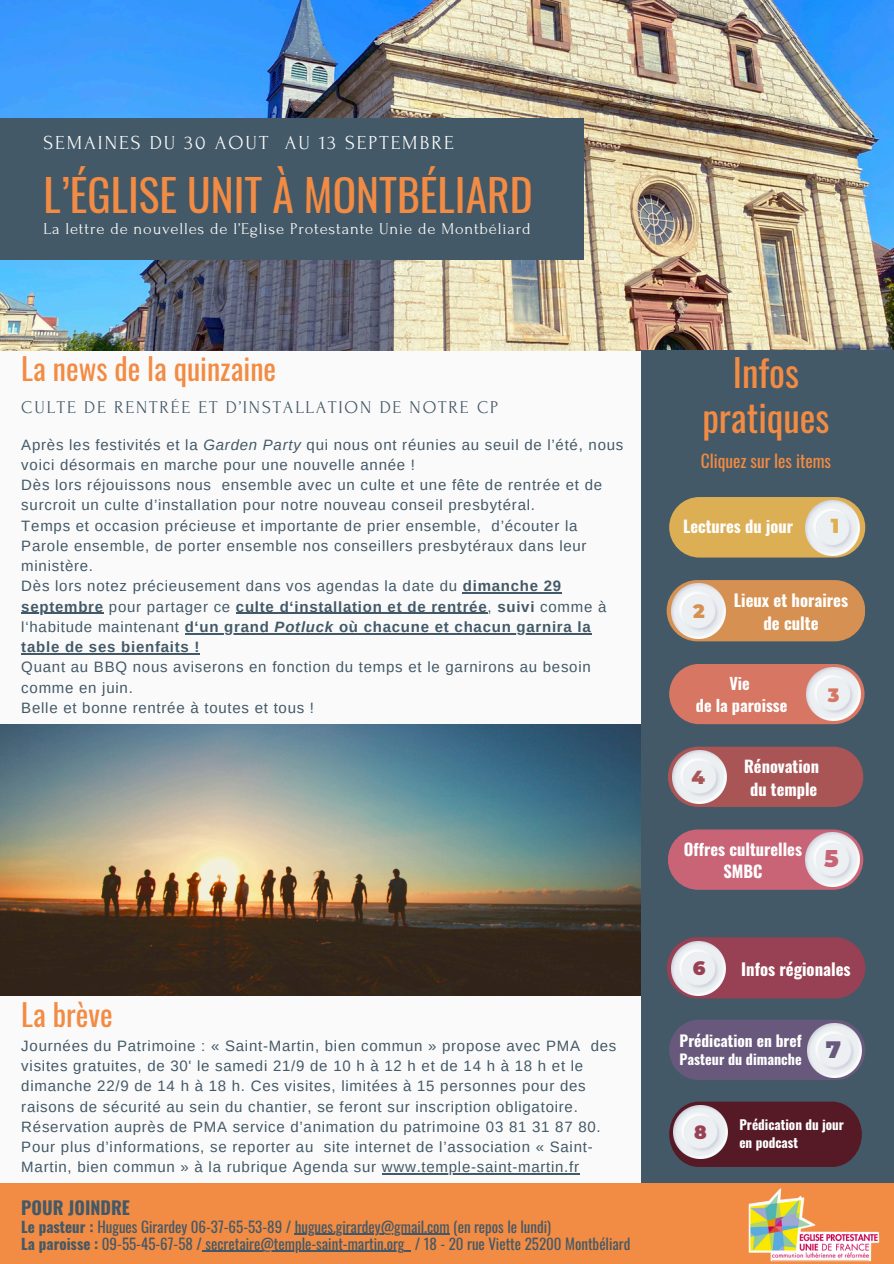
<style>
.page{position:relative;width:894px;height:1264px;background:#fff}
.page>*{position:absolute;margin:0;border:0;box-sizing:border-box;transform-origin:0 0}
.t1{font:43.5px "Oswald";color:#f28b43}
.t2{font:37.35px/44.7px "Oswald";color:#f28b43;text-align:center}
.t3{font:30px "Oswald";color:#f28b43}
.t4{font:900 23.7px "Montserrat";color:#68597c}
.t5{font:900 23.55px "Montserrat";color:#c96477}
.t6{font:900 20.25px "Montserrat";color:#ddaf54}
.t7{font:19.8px "Forum";letter-spacing:.1em;color:#fafafa}
.t8{font:900 19.2px "Montserrat";color:#d69152}
.t9{font:900 19.2px "Montserrat";color:#994154}
.t10{font:900 18.9px "Montserrat";color:#d67663}
.t11{font:900 18.9px "Montserrat";color:#a55}
.t12{font:900 18.6px "Montserrat";color:#994154}
.t13{font:18px "Forum";letter-spacing:.1em;color:#435967}
.t14{font:700 18px "Oswald";color:#435967}
.t15{font:17.4px "Oswald";color:#f28b43}
.t16{font:700 16.8px "Oswald";color:#fff}
.t17{font:700 16.65px/23px "Oswald";color:#fff;text-align:center}
.t18{font:16.5px "Forum";letter-spacing:.05em;color:#fafafa}
.t19{font:700 16.5px/22.6px "Oswald";color:#fff;text-align:center}
.t20{font:700 16.35px/22.5px "Oswald";color:#fff;text-align:center}
.t21{font:700 16.05px/22.2px "Oswald";color:#fff;text-align:center}
.t22{font:700 15.45px "Oswald";color:#fff}
.t23{font:15px/20.2px "Arimo";letter-spacing:.05em;color:#435967}
.t24{font:15px/16.8px "Oswald";color:#435967}
.t25{font:700 15px/20.2px "Arimo";letter-spacing:.05em;color:#435967}
.t26{font:700 14.1px "Oswald";color:#fff}
.t27{font:700 13.2px/17.5px "Oswald";color:#fff}
.s1{font-style:italic}
.s2{font-weight:700}
.s3{font-weight:400}
</style>
<div class="page">
<div style="left:0;top:0;width:893px;height:1263px;background:#fafafa"></div>
<img style="left:0;top:0;width:893px;height:350px">
<img style="left:0;top:724px;width:641px;height:271px">
<div style="left:641px;top:350px;width:252px;height:835px;background:#435967"></div>
<div style="left:0;top:1183px;width:893px;height:80px;background:#f28b43"></div>
<img style="left:748px;top:1188px;width:131px;height:74px">
<hr style="left:294px;top:1233px;width:155px;height:1px;background:#435967">
<hr style="left:205px;top:1250px;width:199px;height:1px;background:#435967">
<div style="left:0;top:118px;width:583px;height:141px;background:#435967"></div>
<hr style="left:462px;top:592px;width:100px;height:1px;background:#435967">
<hr style="left:21px;top:613px;width:83px;height:1px;background:#435967">
<hr style="left:236px;top:613px;width:251px;height:1px;background:#435967">
<hr style="left:185px;top:633px;width:89px;height:1px;background:#435967">
<hr style="left:274px;top:633px;width:60px;height:1px;background:#435967">
<hr style="left:334px;top:633px;width:257px;height:1px;background:#435967">
<hr style="left:21px;top:653px;width:179px;height:1px;background:#435967">
<hr style="left:382px;top:1173px;width:197px;height:1px;background:#435967">
<div style="left:666px;top:580px;width:199px;height:61px;background:#d69152;border-radius:31px"></div>
<img style="left:671px;top:584px;width:54px;height:54px">
<div style="left:669px;top:497px;width:196px;height:60px;background:#ddaf54;border-radius:30px"></div>
<img style="left:805px;top:501px;width:54px;height:54px">
<div style="left:669px;top:664px;width:195px;height:60px;background:#d67663;border-radius:30px"></div>
<img style="left:806px;top:667px;width:54px;height:53px">
<div style="left:667px;top:829px;width:196px;height:60px;background:#c96477;border-radius:30px"></div>
<img style="left:805px;top:833px;width:54px;height:53px">
<div style="left:669px;top:1019px;width:196px;height:61px;background:#68597c;border-radius:30px"></div>
<img style="left:807px;top:1023px;width:54px;height:54px">
<div style="left:667px;top:746px;width:196px;height:61px;background:#a55;border-radius:30px"></div>
<img style="left:672px;top:750px;width:54px;height:53px">
<div style="left:666px;top:937px;width:199px;height:61px;background:#994154;border-radius:31px"></div>
<img style="left:671px;top:941px;width:54px;height:54px">
<div style="left:669px;top:1101px;width:192px;height:65px;background:#551a25;border-radius:31px"></div>
<img style="left:673px;top:1105px;width:54px;height:53px">
<p class="t7" style="left:44px;top:132px;width:411px">SEMAINES DU 30 AOUT AU 13 SEPTEMBRE</p>
<h1 class="t1" style="left:44px;top:161px;width:490px">L’ÉGLISE UNIT À MONTBÉLIARD</h1>
<h3 class="t18" style="left:44px;top:220px;width:488px">La lettre de nouvelles de l’Eglise Protestante Unie de Montbéliard</h3>
<h4 class="t3" style="left:21px;top:345px;width:256px">La news de la quinzaine</h4>
<p class="t13" style="left:21px;top:397px;width:478px">CULTE DE RENTRÉE ET D’INSTALLATION DE NOTRE CP</p>
<p class="t23" style="left:21px;top:434px;width:603px">Après les festivités et la <span class="s1">Garden Party</span> qui nous ont réunies au seuil de l’été, nous voici désormais en marche pour une nouvelle année !</p>
<p class="t23" style="left:21px;top:475px;width:582px">Dès lors réjouissons nous ensemble avec un culte et une fête de rentrée et de surcroit un culte d’installation pour notre nouveau conseil presbytéral.</p>
<p class="t23" style="left:21px;top:515px;width:566px">Temps et occasion précieuse et importante de prier ensemble, d’écouter la<br>Parole ensemble, de porter ensemble nos conseillers presbytéraux dans leur ministère.</p>
<p class="t23" style="left:21px;top:576px;width:541px">Dès lors notez précieusement dans vos agendas la date du <span class="s2">dimanche 29</span></p>
<p class="t25" style="left:21px;top:596px;width:586px">septembre <span class="s3">pour partager ce</span> culte d‘installation et de rentrée<span class="s3">,</span> suivi <span class="s3">comme à l‘habitude maintenant</span> d‘un grand <span class="s1">Potluck</span> où chacune et chacun garnira la</p>
<h2 class="t23" style="left:21px;top:637px;width:571px"><span class="s2">table de ses bienfaits !<br></span>Quant au BBQ nous aviserons en fonction du temps et le garnirons au besoin comme en juin.<br>Belle et bonne rentrée à toutes et tous !</h2>
<p class="t3" style="left:21px;top:990px;width:93px">La brève</p>
<h6 class="t23" style="left:21px;top:1035px;width:596px">Journées du Patrimoine : « Saint-Martin, bien commun » propose avec PMA des visites gratuites, de 30' le samedi 21/9 de 10 h à 12 h et de 14 h à 18 h et le dimanche 22/9 de 14 h à 18 h. Ces visites, limitées à 15 personnes pour des raisons de sécurité au sein du chantier, se feront sur inscription obligatoire.</h6>
<p class="t23" style="left:21px;top:1116px;width:580px">Réservation auprès de PMA service d’animation du patrimoine 03 81 31 87 80.</p>
<p class="t23" style="left:21px;top:1136px;width:572px">Pour plus d’informations, se reporter au site internet de l’association « Saint-<br>Martin, bien commun » à la rubrique Agenda sur www.temple-saint-martin.fr</p>
<p class="t14" style="left:21px;top:1193px;width:110px">POUR JOINDRE</p>
<p class="t24" style="left:21px;top:1217px;width:610px"><span class="s2">Le pasteur :</span> Hugues Girardey 06-37-65-53-89 / hugues.girardey@gmail.com (en repos le lundi)<br><span class="s2">La paroisse :</span> 09-55-45-67-58 / secretaire@temple-saint-martin.org / 18 - 20 rue Viette 25200 Montbéliard</p>
<p class="t2" style="left:702px;top:348px;width:129px">Infos pratiques</p>
<h5 class="t15" style="left:700px;top:447px;width:132px">Cliquez sur les items</h5>
<p class="t19" style="left:682px;top:514px;width:111px">Lectures du jour</p>
<h6 class="t6" style="left:830px;top:513px;width:10px">1</h6>
<p class="t8" style="left:692px;top:599px;width:13px">2</p>
<p class="t17" style="left:733px;top:588px;width:116px">Lieux et horaires de culte</p>
<h6 class="t21" style="left:695px;top:671px;width:93px">Vie<br>de la paroisse</h6>
<p class="t10" style="left:827px;top:683px;width:13px">3</p>
<p class="t11" style="left:691px;top:765px;width:15px">4</p>
<h3 class="t20" style="left:743px;top:754px;width:76px">Rénovation du temple</h3>
<p class="t19" style="left:683px;top:836px;width:119px">Offres culturelles<br>SMBC</p>
<h6 class="t5" style="left:824px;top:844px;width:16px">5</h6>
<p class="t9" style="left:692px;top:956px;width:14px">6</p>
<p class="t16" style="left:741px;top:956px;width:111px">Infos régionales</p>
<p class="t22" style="left:679px;top:1028px;width:124px">Prédication en bref</p>
<p class="t26" style="left:679px;top:1048px;width:124px">Pasteur du dimanche</p>
<p class="t4" style="left:825px;top:1034px;width:17px">7</p>
<p class="t12" style="left:694px;top:1120px;width:14px">8</p>
<p class="t27" style="left:739px;top:1115px;width:106px">Prédication du jour en podcast</p>
</div>
